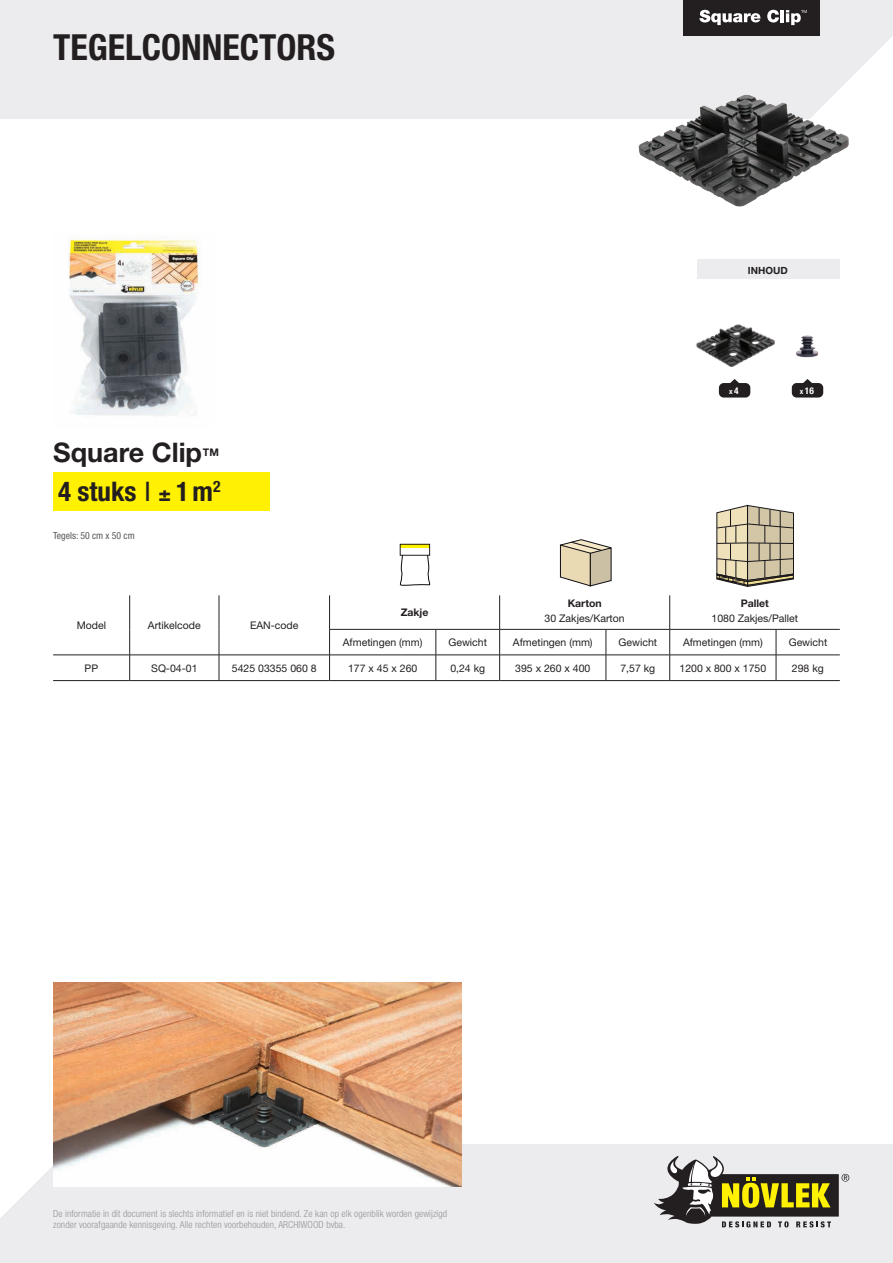
<style>
.page{position:relative;width:893px;height:1263px;background:#fff}
.page>*{position:absolute;margin:0;border:0;box-sizing:border-box;transform-origin:0 0}
.t1{font:700 condensed 36px "Helvetica Neue LT Std";color:#231f20}
.t2{font:700 condensed 27px "Helvetica Neue LT Std";color:#231f20}
.t3{font:700 27px "Helvetica Neue LT Std";color:#231f20}
.t4{font:10.5px "Helvetica Neue LT Std";color:#231f20}
.t5{font:700 10.5px "Helvetica Neue LT Std";color:#231f20}
.t6{font:700 9.9px "Helvetica Neue LT Std";color:#231f20}
.t7{font:300 condensed 9.75px/11.2px "Helvetica Neue LT Std";letter-spacing:.01em;color:#939598}
.t8{font:condensed 9.75px "Helvetica Neue LT Std";color:#57585a}
.t9{font:700 condensed 9.45px "Helvetica Neue";color:#fff}
.t10{font:700 condensed 7.65px "Helvetica Neue";color:#fff}
.s1{font-weight:400;font-stretch:normal}
.s2{font-size:21px}
.s3{font-size:9.45px}
.s4{font-size:7.65px}
</style>
<div class="page">
<div style="left:0;top:0;width:893px;height:119px;background:#ececee"></div>
<div style="left:0;top:1144px;width:893px;height:119px;background:#ececee"></div>
<svg style="left:0;top:1144px;width:123px;height:74px"></svg>
<svg style="left:654px;top:1156px;width:195px;height:71px"></svg>
<img style="left:68px;top:239px;width:133px;height:177px">
<img style="left:53px;top:982px;width:408px;height:204px">
<div style="left:683px;top:0;width:136px;height:35px;background:#231f20"></div>
<svg style="left:699px;top:10px;width:61px;height:15px"></svg>
<svg style="left:767px;top:10px;width:126px;height:109px"></svg>
<img style="left:696px;top:324px;width:79px;height:43px">
<div style="left:697px;top:259px;width:143px;height:20px;background:#ececee"></div>
<img style="left:796px;top:335px;width:23px;height:23px">
<svg style="left:730px;top:379px;width:9px;height:4px"></svg>
<div style="left:719px;top:383px;width:31px;height:14px;background:#231f20;border-radius:5px"></div>
<svg style="left:803px;top:379px;width:9px;height:4px"></svg>
<div style="left:792px;top:383px;width:31px;height:14px;background:#231f20;border-radius:5px"></div>
<img style="left:638px;top:81px;width:226px;height:126px">
<svg style="left:400px;top:555px;width:30px;height:30px"></svg>
<svg style="left:400px;top:544px;width:29px;height:4px"></svg>
<svg style="left:717px;top:505px;width:77px;height:82px;background:#bfb59b"></svg>
<svg style="left:560px;top:539px;width:51px;height:47px;background:#cdc3aa"></svg>
<div style="left:53px;top:472px;width:217px;height:38px;background:#fff101"></div>
<hr style="left:329px;top:629px;width:107px;height:1px;background:#231f20">
<hr style="left:436px;top:629px;width:64px;height:1px;background:#231f20">
<hr style="left:500px;top:629px;width:106px;height:1px;background:#231f20">
<hr style="left:606px;top:629px;width:64px;height:1px;background:#231f20">
<hr style="left:670px;top:629px;width:106px;height:1px;background:#231f20">
<hr style="left:776px;top:629px;width:64px;height:1px;background:#231f20">
<hr style="left:330px;top:655px;width:106px;height:1px;background:#231f20">
<hr style="left:436px;top:655px;width:64px;height:1px;background:#231f20">
<hr style="left:500px;top:655px;width:106px;height:1px;background:#231f20">
<hr style="left:606px;top:655px;width:64px;height:1px;background:#231f20">
<hr style="left:670px;top:655px;width:106px;height:1px;background:#231f20">
<hr style="left:776px;top:655px;width:64px;height:1px;background:#231f20">
<hr style="left:499px;top:595px;width:1px;height:34px;background:#231f20">
<svg style="left:436px;top:629px;width:1px;height:51px"></svg>
<svg style="left:606px;top:629px;width:1px;height:51px"></svg>
<svg style="left:776px;top:629px;width:1px;height:51px"></svg>
<hr style="left:53px;top:655px;width:77px;height:1px;background:#231f20">
<hr style="left:130px;top:655px;width:89px;height:1px;background:#231f20">
<hr style="left:219px;top:655px;width:111px;height:1px;background:#231f20">
<hr style="left:129px;top:595px;width:1px;height:34px;background:#231f20">
<hr style="left:219px;top:595px;width:1px;height:34px;background:#231f20">
<hr style="left:329px;top:595px;width:1px;height:34px;background:#231f20">
<svg style="left:499px;top:629px;width:1px;height:51px"></svg>
<svg style="left:669px;top:629px;width:1px;height:51px"></svg>
<svg style="left:129px;top:629px;width:1px;height:51px"></svg>
<svg style="left:219px;top:629px;width:1px;height:51px"></svg>
<svg style="left:329px;top:629px;width:1px;height:51px"></svg>
<hr style="left:669px;top:595px;width:1px;height:34px;background:#231f20">
<hr style="left:330px;top:680px;width:106px;height:1px;background:#231f20">
<hr style="left:436px;top:680px;width:64px;height:1px;background:#231f20">
<hr style="left:500px;top:680px;width:106px;height:1px;background:#231f20">
<hr style="left:606px;top:680px;width:64px;height:1px;background:#231f20">
<hr style="left:670px;top:680px;width:106px;height:1px;background:#231f20">
<hr style="left:776px;top:680px;width:64px;height:1px;background:#231f20">
<hr style="left:53px;top:680px;width:77px;height:1px;background:#231f20">
<hr style="left:130px;top:680px;width:89px;height:1px;background:#231f20">
<hr style="left:219px;top:680px;width:111px;height:1px;background:#231f20">
<p class="t1" style="left:53px;top:25px;width:283px">TEGELCONNECTORS</p>
<p class="t6" style="left:748px;top:264px;width:41px">INHOUD</p>
<p class="t3" style="left:53px;top:435px;width:150px">Square Clip</p>
<p class="t5" style="left:203px;top:445px;width:18px">TM</p>
<p class="t2" style="left:58px;top:475px;width:164px">4 stuks <span class="s1">I</span> <span class="s2">±</span> 1m<sup>2</sup></p>
<p class="t8" style="left:53px;top:529px;width:83px">Tegels: 50 cm x 50 cm</p>
<p class="t4" style="left:77px;top:619px;width:31px">Model</p>
<p class="t4" style="left:148px;top:619px;width:54px">Artikelcode</p>
<p class="t4" style="left:250px;top:619px;width:50px">EAN-code</p>
<p class="t5" style="left:401px;top:606px;width:29px">Zakje</p>
<p class="t5" style="left:568px;top:596px;width:36px">Karton</p>
<p class="t4" style="left:545px;top:612px;width:82px">30 Zakjes/Karton</p>
<p class="t10" style="left:729px;top:384px;width:11px">x<span class="s3">4</span></p>
<p class="t9" style="left:800px;top:382px;width:16px"><span class="s4">x</span>16</p>
<p class="t5" style="left:741px;top:596px;width:30px">Pallet</p>
<p class="t4" style="left:711px;top:612px;width:88px">1080 Zakjes/Pallet</p>
<p class="t4" style="left:343px;top:636px;width:81px">Afmetingen (mm)</p>
<p class="t4" style="left:448px;top:636px;width:40px">Gewicht</p>
<p class="t4" style="left:513px;top:636px;width:81px">Afmetingen (mm)</p>
<p class="t4" style="left:618px;top:636px;width:40px">Gewicht</p>
<p class="t4" style="left:683px;top:636px;width:81px">Afmetingen (mm)</p>
<p class="t4" style="left:789px;top:636px;width:40px">Gewicht</p>
<p class="t4" style="left:85px;top:662px;width:15px">PP</p>
<p class="t4" style="left:151px;top:662px;width:48px">SQ-04-01</p>
<p class="t4" style="left:232px;top:662px;width:86px">5425 03355 060 8</p>
<p class="t4" style="left:348px;top:662px;width:71px">177 x 45 x 260</p>
<p class="t4" style="left:450px;top:662px;width:36px">0,24 kg</p>
<p class="t4" style="left:515px;top:662px;width:77px">395 x 260 x 400</p>
<p class="t4" style="left:620px;top:662px;width:36px">7,57 kg</p>
<p class="t4" style="left:679px;top:662px;width:88px">1200 x 800 x 1750</p>
<p class="t4" style="left:792px;top:662px;width:33px">298 kg</p>
<p class="t7" style="left:53px;top:1208px;width:396px">De informatie in dit document is slechts informatief en is niet bindend. Ze kan op elk ogenblik worden gewijzigd zonder voorafgaande kennisgeving. Alle rechten voorbehouden, ARCHIWOOD bvba.</p>
</div>
